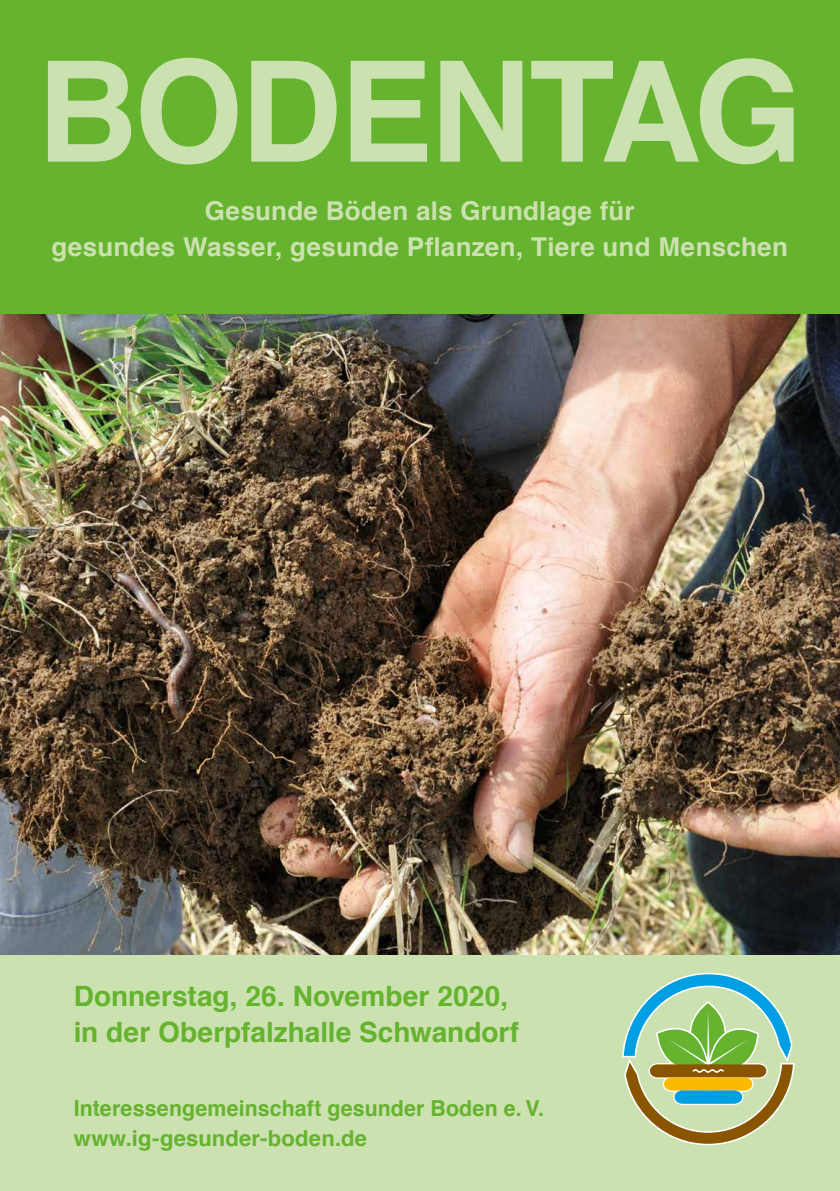
<style>
.page{position:relative;width:840px;height:1191px;background:#fff}
.page>*{position:absolute;margin:0;border:0;box-sizing:border-box;transform-origin:0 0}
.t1{font:700 140px "Helvetica";letter-spacing:-.02em;color:#cce1b0}
.t2{font:700 28px/36px "Helvetica";color:#65b32e}
.t3{font:700 26px/36px "Helvetica";letter-spacing:.01em;color:#cce1b0;text-align:center}
.t4{font:700 22px/30px "Helvetica";letter-spacing:.005em;color:#65b32e}
</style>
<div class="page">
<div style="left:0;top:925px;width:839px;height:266px;background:#cce1b0"></div>
<img style="left:0;top:313px;width:839px;height:641px">
<div style="left:0;top:0;width:839px;height:313px;background:#65b32e"></div>
<svg style="left:622px;top:972px;width:172px;height:173px"></svg>
<h1 class="t1" style="left:37px;top:-1px;width:767px">BODENTAG</h1>
<p class="t3" style="left:51px;top:193px;width:737px">Gesunde Böden als Grundlage für<br>gesundes Wasser, gesunde Pflanzen, Tiere und Menschen</p>
<p class="t2" style="left:74px;top:978px;width:447px">Donnerstag, 26. November 2020, in der Oberpfalzhalle Schwandorf</p>
<p class="t4" style="left:74px;top:1093px;width:471px">Interessengemeinschaft gesunder Boden e. V. www.ig-gesunder-boden.de</p>
</div>
